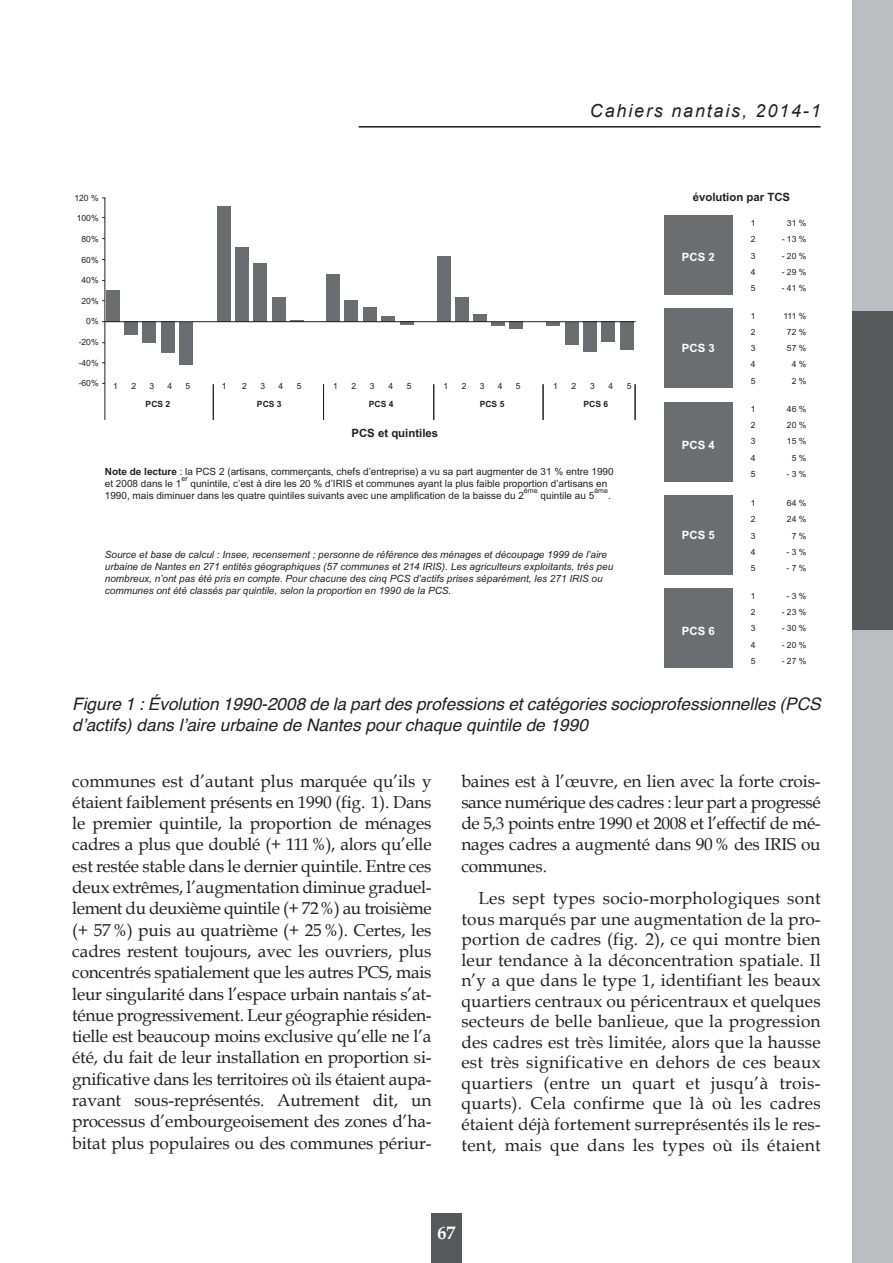
<style>
.page{position:relative;width:893px;height:1263px;background:#fff}
.page>*{position:absolute;margin:0;border:0;box-sizing:border-box;transform-origin:0 0}
.t1{font:italic 18px "Arial";letter-spacing:.1em;color:#231f20}
.t2{font:700 18px "Book Antiqua";color:#fff}
.t3{font:17.25px/21.3px "Book Antiqua";letter-spacing:-.005em;color:#231f20;text-align:justify}
.t4{font:italic 17.25px/20.7px "Helvetica";color:#231f20}
.t5{font:700 11.4px "Arial";color:#231f20}
.t6{font:700 11.4px "Arial";color:#fff}
.t7{font:italic 10.05px/12px "Arial";color:#231f20}
.t8{font:10.05px/12px "Arial";color:#231f20}
.t9{font:8.55px/16.4px "Arial";color:#231f20;text-align:justify}
.t10{font:700 8.55px "Arial";color:#231f20}
.t11{font:7.2px "Arial";color:#231f20}
.s1{font-weight:700}
</style>
<div class="page">
<div style="left:107px;top:290px;width:13px;height:32px;background:#6c6d70"></div>
<div style="left:125px;top:322px;width:13px;height:13px;background:#6c6d70"></div>
<div style="left:143px;top:322px;width:13px;height:21px;background:#6c6d70"></div>
<div style="left:161px;top:322px;width:13px;height:31px;background:#6c6d70"></div>
<div style="left:179px;top:322px;width:13px;height:43px;background:#6c6d70"></div>
<div style="left:217px;top:207px;width:13px;height:115px;background:#6c6d70"></div>
<div style="left:236px;top:247px;width:13px;height:75px;background:#6c6d70"></div>
<div style="left:254px;top:263px;width:13px;height:59px;background:#6c6d70"></div>
<div style="left:272px;top:297px;width:13px;height:25px;background:#6c6d70"></div>
<svg style="left:290px;top:320px;width:13px;height:1px"></svg>
<div style="left:326px;top:274px;width:13px;height:48px;background:#6c6d70"></div>
<div style="left:345px;top:301px;width:13px;height:21px;background:#6c6d70"></div>
<div style="left:363px;top:307px;width:13px;height:15px;background:#6c6d70"></div>
<div style="left:382px;top:316px;width:13px;height:6px;background:#6c6d70"></div>
<svg style="left:400px;top:322px;width:13px;height:3px"></svg>
<div style="left:437px;top:256px;width:13px;height:66px;background:#6c6d70"></div>
<div style="left:455px;top:297px;width:13px;height:25px;background:#6c6d70"></div>
<div style="left:473px;top:314px;width:13px;height:8px;background:#6c6d70"></div>
<svg style="left:491px;top:322px;width:13px;height:3px"></svg>
<div style="left:509px;top:322px;width:13px;height:7px;background:#6c6d70"></div>
<svg style="left:547px;top:322px;width:13px;height:3px"></svg>
<div style="left:565px;top:322px;width:13px;height:23px;background:#6c6d70"></div>
<div style="left:583px;top:322px;width:13px;height:30px;background:#6c6d70"></div>
<div style="left:602px;top:322px;width:13px;height:20px;background:#6c6d70"></div>
<div style="left:620px;top:322px;width:13px;height:28px;background:#6c6d70"></div>
<div style="left:664px;top:215px;width:69px;height:80px;background:#6c6d70"></div>
<div style="left:664px;top:309px;width:69px;height:79px;background:#6c6d70"></div>
<div style="left:664px;top:402px;width:69px;height:79px;background:#6c6d70"></div>
<div style="left:664px;top:495px;width:69px;height:80px;background:#6c6d70"></div>
<div style="left:664px;top:588px;width:69px;height:80px;background:#6c6d70"></div>
<hr style="left:102px;top:321px;width:533px;height:1px;background:#231f20">
<hr style="left:213px;top:384px;width:1px;height:36px;background:#231f20">
<hr style="left:323px;top:384px;width:1px;height:36px;background:#231f20">
<hr style="left:433px;top:384px;width:1px;height:36px;background:#231f20">
<hr style="left:543px;top:384px;width:1px;height:36px;background:#231f20">
<hr style="left:635px;top:384px;width:1px;height:36px;background:#231f20">
<svg style="left:102px;top:198px;width:3px;height:222px"></svg>
<div style="left:432px;top:1213px;width:30px;height:50px;background:#57585a"></div>
<div style="left:853px;top:949px;width:40px;height:314px;background:#bcbdc0"></div>
<div style="left:853px;top:630px;width:40px;height:319px;background:#bcbdc0"></div>
<div style="left:853px;top:311px;width:40px;height:319px;background:#57585a"></div>
<div style="left:853px;top:0;width:40px;height:311px;background:#bcbdc0"></div>
<hr style="left:359px;top:126px;width:462px;height:2px;background:#231f20">
<p class="t1" style="left:590px;top:101px;width:232px">Cahiers nantais, 2014-1</p>
<p class="t9" style="left:74px;top:189px;width:26px">120 %</p>
<p class="t9" style="left:77px;top:210px;width:23px">100%</p>
<p class="t9" style="left:82px;top:231px;width:19px">80%</p>
<p class="t9" style="left:82px;top:251px;width:19px">60%</p>
<p class="t9" style="left:82px;top:272px;width:19px">40%</p>
<p class="t9" style="left:82px;top:293px;width:19px">20%</p>
<p class="t9" style="left:86px;top:313px;width:14px">0%</p>
<p class="t9" style="left:79px;top:334px;width:21px">-20%</p>
<p class="t9" style="left:79px;top:355px;width:21px">-40%</p>
<p class="t9" style="left:79px;top:375px;width:21px">-60%</p>
<p class="t9" style="left:113px;top:378px;width:6px">1</p>
<p class="t9" style="left:131px;top:378px;width:6px">2</p>
<p class="t9" style="left:149px;top:378px;width:6px">3</p>
<p class="t9" style="left:168px;top:378px;width:6px">4</p>
<p class="t9" style="left:186px;top:378px;width:6px">5</p>
<p class="t10" style="left:146px;top:399px;width:26px">PCS 2</p>
<p class="t9" style="left:222px;top:378px;width:6px">1</p>
<p class="t9" style="left:242px;top:378px;width:6px">2</p>
<p class="t9" style="left:260px;top:378px;width:6px">3</p>
<p class="t9" style="left:279px;top:378px;width:6px">4</p>
<p class="t9" style="left:297px;top:378px;width:6px">5</p>
<p class="t10" style="left:257px;top:399px;width:26px">PCS 3</p>
<p class="t9" style="left:333px;top:378px;width:6px">1</p>
<p class="t9" style="left:351px;top:378px;width:6px">2</p>
<p class="t9" style="left:370px;top:378px;width:6px">3</p>
<p class="t9" style="left:388px;top:378px;width:6px">4</p>
<p class="t9" style="left:407px;top:378px;width:6px">5</p>
<p class="t10" style="left:369px;top:399px;width:26px">PCS 4</p>
<p class="t9" style="left:444px;top:378px;width:6px">1</p>
<p class="t9" style="left:462px;top:378px;width:6px">2</p>
<p class="t9" style="left:480px;top:378px;width:6px">3</p>
<p class="t9" style="left:498px;top:378px;width:6px">4</p>
<p class="t9" style="left:516px;top:378px;width:6px">5</p>
<p class="t9" style="left:553px;top:378px;width:6px">1</p>
<p class="t9" style="left:571px;top:378px;width:6px">2</p>
<p class="t9" style="left:590px;top:378px;width:6px">3</p>
<p class="t9" style="left:608px;top:378px;width:6px">4</p>
<p class="t9" style="left:627px;top:378px;width:6px">5</p>
<p class="t10" style="left:480px;top:399px;width:26px">PCS 5</p>
<p class="t10" style="left:583px;top:399px;width:26px">PCS 6</p>
<p class="t5" style="left:351px;top:425px;width:88px">PCS et quintiles</p>
<p class="t8" style="left:105px;top:465px;width:510px"><span class="s1">Note de lecture</span> : la PCS 2 (artisans, commerçants, chefs d’entreprise) a vu sa part augmenter de 31 % entre 1990 et 2008 dans le 1</p>
<p class="t11" style="left:181px;top:474px;width:8px">er</p>
<p class="t8" style="left:105px;top:477px;width:504px;text-indent:86px">qunintile, c’est à dire les 20 % d’IRIS et communes ayant la plus faible proportion d’artisans en<br>1990, mais diminuer dans les quatre quintiles suivants avec une amplification de la baisse du 2</p>
<p class="t11" style="left:524px;top:485px;width:15px">ème</p>
<p class="t11" style="left:594px;top:485px;width:15px">ème</p>
<p class="t8" style="left:541px;top:489px;width:55px">quintile au 5</p>
<p class="t8" style="left:608px;top:489px;width:4px">.</p>
<p class="t7" style="left:105px;top:548px;width:510px">Source et base de calcul : Insee, recensement ; personne de référence des ménages et découpage 1999 de l’aire urbaine de Nantes en 271 entités géographiques (57 communes et 214 IRIS). Les agriculteurs exploitants, très peu nombreux, n’ont pas été pris en compte. Pour chacune des cinq PCS d’actifs prises séparément, les 271 IRIS ou communes ont été classés par quintile, selon la proportion en 1990 de la PCS.</p>
<p class="t5" style="left:693px;top:190px;width:99px">évolution par TCS</p>
<p class="t6" style="left:682px;top:249px;width:34px">PCS 2</p>
<p class="t6" style="left:682px;top:340px;width:34px">PCS 3</p>
<p class="t6" style="left:682px;top:438px;width:34px">PCS 4</p>
<p class="t6" style="left:682px;top:528px;width:34px">PCS 5</p>
<p class="t6" style="left:682px;top:623px;width:34px">PCS 6</p>
<p class="t9" style="left:751px;top:215px;width:6px">1<br>2<br>3<br>4<br>5</p>
<p class="t9" style="left:782px;top:215px;width:26px;text-indent:5px">31 % -13% -20% -29% -41%</p>
<p class="t9" style="left:751px;top:308px;width:6px">1<br>2<br>3<br>4<br>5</p>
<p class="t9" style="left:783px;top:308px;width:24px;text-align:right">111 %<br>72 %<br>57 %<br>4 %<br>2 %</p>
<p class="t9" style="left:751px;top:401px;width:6px">1<br>2<br>3<br>4<br>5</p>
<p class="t9" style="left:786px;top:401px;width:21px;text-align:right">46 %<br>20 %<br>15 %<br>5 % -3%</p>
<p class="t9" style="left:751px;top:495px;width:6px">1<br>2<br>3<br>4<br>5</p>
<p class="t9" style="left:786px;top:495px;width:21px;text-align:right">64 %<br>24 %<br>7 % -3% -7%</p>
<p class="t9" style="left:751px;top:588px;width:6px">1<br>2<br>3<br>4<br>5</p>
<p class="t9" style="left:782px;top:588px;width:26px;text-align:center">-3% -23% -30% -20% -27%</p>
<p class="t4" style="left:72px;top:695px;width:750px">Figure 1 : Évolution 1990-2008 de la part des professions et catégories socioprofessionnelles (PCS d’actifs) dans l’aire urbaine de Nantes pour chaque quintile de 1990</p>
<p class="t3" style="left:461px;top:770px;width:361px">baines est à l’œuvre, en lien avec la forte crois&shy;sance numérique des cadres : leur part a progressé de 5,3 points entre 1990 et 2008 et l’effectif de mé&shy;nages cadres a augmenté dans 90% des IRIS ou communes.</p>
<p class="t3" style="left:461px;top:888px;width:361px;line-height:20.5px;text-indent:17px">Les sept types socio-morphologiques sont tous marqués par une augmentation de la pro&shy;portion de cadres (fig. 2), ce qui montre bien leur tendance à la déconcentration spatiale. Il n’y a que dans le type 1, identifiant les beaux quartiers centraux ou péricentraux et quelques secteurs de belle banlieue, que la progression des cadres est très limitée, alors que la hausse est très significative en dehors de ces beaux quartiers (entre un quart et jusqu’à trois&shy;quarts). Cela confirme que là où les cadres étaient déjà fortement surreprésentés ils le res&shy;tent, mais que dans les types où ils étaient</p>
<p class="t3" style="left:72px;top:770px;width:361px">communes est d’autant plus marquée qu’ils y étaient faiblement présents en 1990 (fig. 1). Dans le premier quintile, la proportion de ménages cadres a plus que doublé (+ 111%), alors qu’elle est restée stable dans le dernier quintile. Entre ces deux extrêmes, l’augmentation diminue graduel&shy;lement du deuxième quintile (+ 72%) au troisième (+ 57%) puis au quatrième (+ 25%). Certes, les cadres restent toujours, avec les ouvriers, plus concentrés spatialement que les autres PCS, mais leur singularité dans l’espace urbain nantais s’at&shy;ténue progressivement. Leur géographie résiden&shy;tielle est beaucoup moins exclusive qu’elle ne l’a été, du fait de leur installation en proportion si&shy;gnificative dans les territoires où ils étaient aupa&shy;ravant sous-représentés. Autrement dit, un processus d’embourgeoisement des zones d’ha&shy;bitat plus populaires ou des communes périur-</p>
<p class="t2" style="left:438px;top:1222px;width:19px">67</p>
</div>
